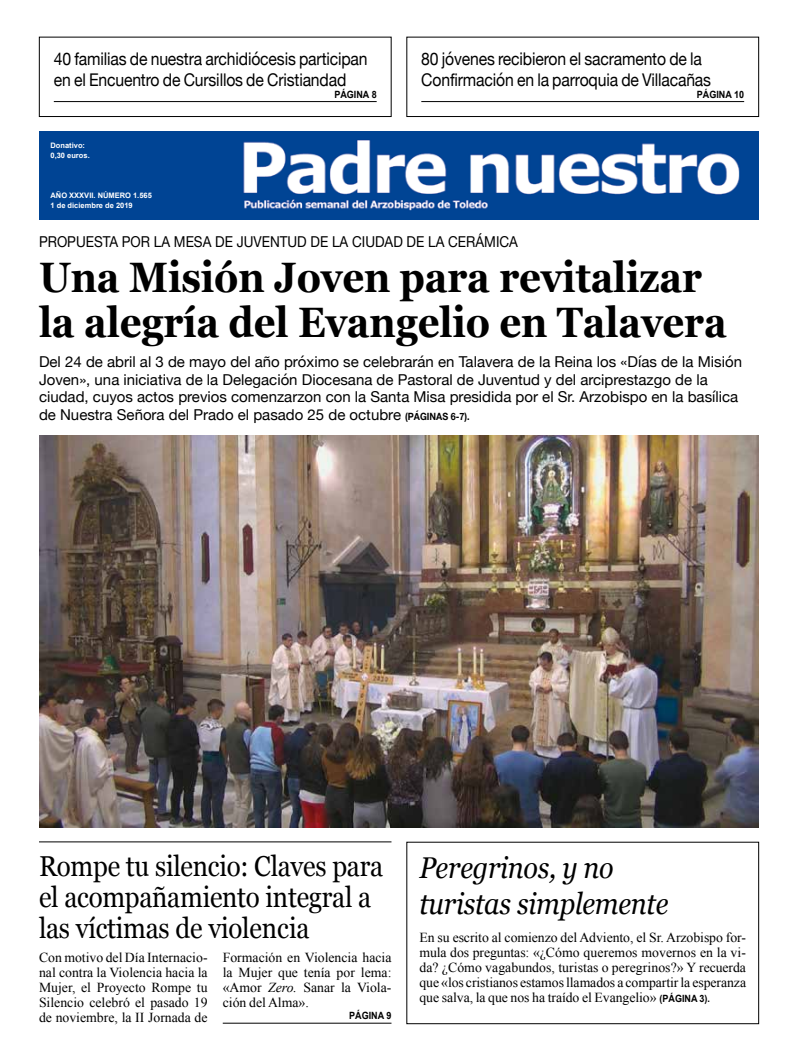
<style>
.page{position:relative;width:798px;height:1063px;background:#fff}
.page>*{position:absolute;margin:0;border:0;box-sizing:border-box;transform-origin:0 0}
.t1{font:700 42.5px/45px "Georgia";letter-spacing:-.005em;color:#000;scale:.9 1}
.t2{font:italic 30px/36px "Georgia";letter-spacing:-.01em;color:#000;scale:.9 1}
.t3{font:28.75px/31.2px "Georgia";letter-spacing:-.01em;color:#000;scale:.9 1}
.t4{font:17.5px/21px "Helvetica Neue";letter-spacing:-.01em;color:#000;scale:.9 1}
.t5{font:15px/17.5px "Helvetica Neue";color:#000}
.t6{font:15px "Helvetica Neue";color:#000;scale:.9 1}
.t7{font:13.75px/15px "Times New Roman";color:#000;text-align:justify}
.t8{font:700 10px "Arial";color:#000;scale:.9 1}
.t9{font:700 7.5px/10px "Arial";color:#fff}
.s1{font-weight:700;font-size:10px}
.s2{font-style:italic}
.s3{font-family:"Arial";font-weight:700;font-size:10px}
</style>
<div class="page">
<img style="left:39px;top:131px;width:719px;height:89px">
<hr style="left:421px;top:101px;width:322px;height:1px;background:#000">
<div style="left:406px;top:37px;width:352px;height:80px;border:1px solid #000"></div>
<hr style="left:54px;top:101px;width:322px;height:1px;background:#000">
<div style="left:39px;top:37px;width:352px;height:80px;border:1px solid #000"></div>
<img style="left:39px;top:435px;width:719px;height:392px">
<div style="left:406px;top:842px;width:352px;height:182px;border:1px solid #000"></div>
<hr style="left:223px;top:1023px;width:168px;height:1px;background:#000">
<hr style="left:39px;top:842px;width:352px;height:1px;background:#000">
<p class="t4" style="left:54px;top:49px;width:350px">40 familias de nuestra archidiócesis participan en el Encuentro de Cursillos de Cristiandad</p>
<p class="t8" style="left:334px;top:88px;width:48px">PÁGINA 8</p>
<p class="t9" style="left:50px;top:141px;width:41px">Donativo:<br>0,30 euros.</p>
<p class="t9" style="left:50px;top:191px;width:103px">AÑO XXXVII. NÚMERO 1.565<br>1 de diciembre de 2019</p>
<p class="t4" style="left:421px;top:49px;width:323px">80 jóvenes recibieron el sacramento de la<br>Confirmación en la parroquia de Villacañas</p>
<p class="t8" style="left:696px;top:88px;width:54px">PÁGINA 10</p>
<p class="t6" style="left:39px;top:231px;width:533px">PROPUESTA POR LA MESA DE JUVENTUD DE LA CIUDAD DE LA CERÁMICA</p>
<h1 class="t1" style="left:39px;top:253px;width:765px">Una Misión Joven para revitalizar la alegría del Evangelio en Talavera</h1>
<p class="t5" style="left:39px;top:354px;width:704px">Del 24 de abril al 3 de mayo del año próximo se celebrarán en Talavera de la Reina los «Días de la Misión Joven», una iniciativa de la Delegación Diocesana de Pastoral de Juventud y del arciprestazgo de la ciudad, cuyos actos previos comenzarzon con la Santa Misa presidida por el Sr. Arzobispo en la basílica de Nuestra Señora del Prado el pasado 25 de octubre <span class="s1">(PÁGINAS 6-7).</span></p>
<h3 class="t3" style="left:39px;top:849px;width:383px">Rompe tu silencio: Claves para el acompañamiento integral a las víctimas de violencia</h3>
<p class="t7" style="left:39px;top:950px;width:170px">Con motivo del Día Internacio&shy;nal contra la Violencia hacia la Mujer, el Proyecto Rompe tu Silencio celebró el pasado 19 de noviembre, la II Jornada de</p>
<p class="t7" style="left:223px;top:950px;width:170px">Formación en Violencia hacia la Mujer que tenía por lema: «Amor <span class="s2">Zero.</span> Sanar la Viola&shy;ción del Alma».</p>
<p class="t8" style="left:349px;top:1009px;width:48px">PÁGINA 9</p>
<h2 class="t2" style="left:419px;top:849px;width:278px">Peregrinos, y no turistas simplemente</h2>
<p class="t7" style="left:419px;top:929px;width:328px">En su escrito al comienzo del Adviento, el Sr. Arzobispo for&shy;mula dos preguntas: «¿Cómo queremos movernos en la vi&shy;da? ¿Cómo vagabundos, turistas o peregrinos?» Y recuerda que «los cristianos estamos llamados a compartir la esperanza que salva, la que nos ha traído el Evangelio» <span class="s3">(PÁGINA 3).</span></p>
</div>
